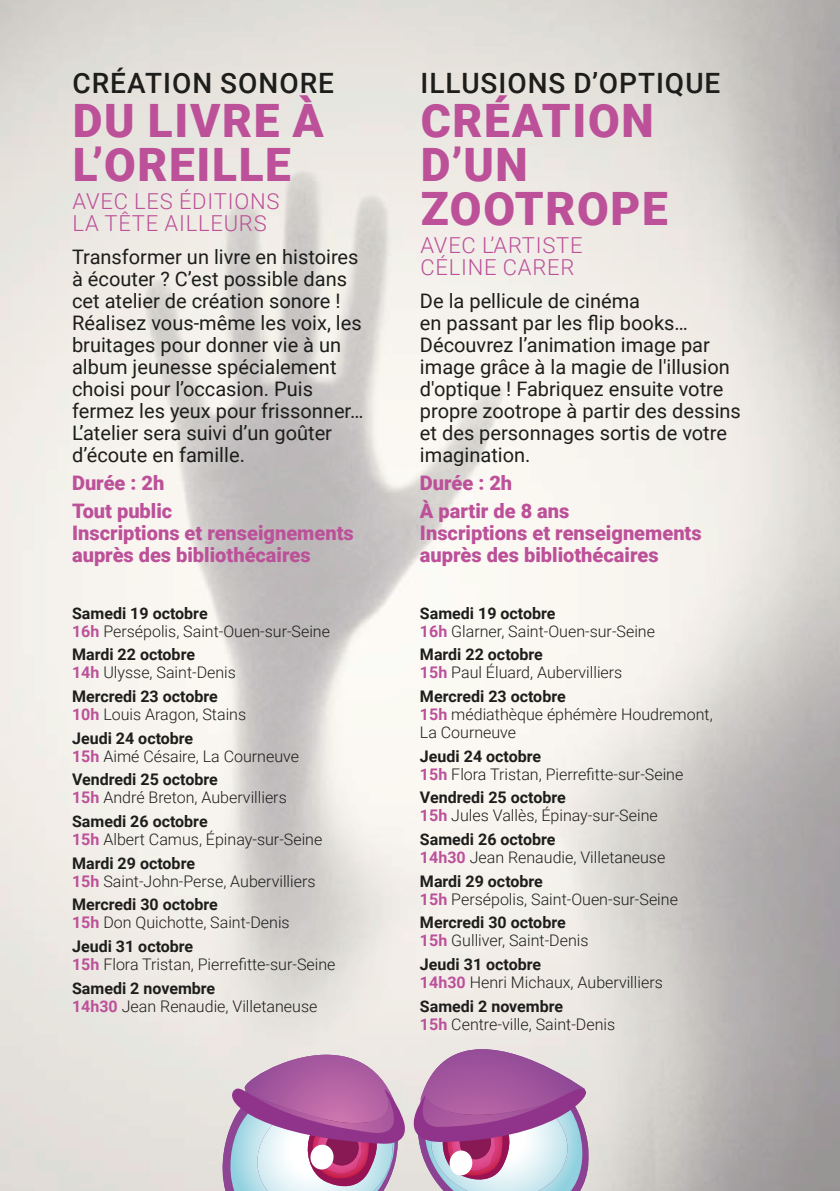
<style>
.page{position:relative;width:840px;height:1191px;background:#fff}
.page>*{position:absolute;margin:0;border:0;box-sizing:border-box;transform-origin:0 0}
.t1{font:900 46px/44px "Roboto";letter-spacing:.035em;color:#bc5199}
.t2{font:500 28px "Roboto";letter-spacing:.035em;color:#1d1d1b}
.t3{font:300 22px/22px "Roboto";letter-spacing:.035em;color:#bc5199}
.t4{font:20px/22px "Roboto";color:#1d1d1b}
.t5{font:900 20px/27.6px "Roboto";color:#bc5199}
.t6{font:300 16px/18px "Roboto";color:#1d1d1b}
.s1{font-weight:700}
.s2{font-weight:700;color:#bc5199}
</style>
<div class="page">
<svg style="left:209px;top:1027px;width:395px;height:164px;background:#c5a3c2"></svg>
<h2 class="t2" style="left:72px;top:63px;width:263px">CRÉATION SONORE</h2>
<h1 class="t1" style="left:73px;top:97px;width:252px">DU LIVRE À<br>L’OREILLE</h1>
<h3 class="t3" style="left:72px;top:189px;width:208px">AVEC LES ÉDITIONS<br>LA TÊTE AILLEURS</h3>
<p class="t4" style="left:72px;top:245px;width:293px">Transformer un livre en histoires à écouter ? C’est possible dans cet atelier de création sonore !<br>Réalisez vous-même les voix, les bruitages pour donner vie à un album jeunesse spécialement choisi pour l’occasion. Puis fermez les yeux pour frissonner…<br>L’atelier sera suivi d’un goûter d’écoute en famille.</p>
<p class="t5" style="left:72px;top:468px;width:102px">Durée : 2h<br>Tout public</p>
<p class="t5" style="left:72px;top:520px;width:283px;line-height:22px">Inscriptions et renseignements auprès des bibliothécaires</p>
<p class="t6" style="left:72px;top:603px;width:259px"><span class="s1">Samedi 19 octobre<br></span><span class="s2">16h</span> Persépolis, Saint-Ouen-sur-Seine</p>
<p class="t6" style="left:72px;top:645px;width:165px"><span class="s1">Mardi 22 octobre<br></span><span class="s2">14h</span> Ulysse, Saint-Denis</p>
<p class="t6" style="left:72px;top:686px;width:175px"><span class="s1">Mercredi 23 octobre<br></span><span class="s2">10h</span> Louis Aragon, Stains</p>
<p class="t6" style="left:72px;top:728px;width:228px"><span class="s1">Jeudi 24 octobre<br></span><span class="s2">15h</span> Aimé Césaire, La Courneuve</p>
<p class="t6" style="left:72px;top:770px;width:216px"><span class="s1">Vendredi 25 octobre<br></span><span class="s2">15h</span> André Breton, Aubervilliers</p>
<p class="t6" style="left:72px;top:811px;width:251px"><span class="s1">Samedi 26 octobre<br></span><span class="s2">15h</span> Albert Camus, Épinay-sur-Seine</p>
<p class="t6" style="left:72px;top:853px;width:245px"><span class="s1">Mardi 29 octobre<br></span><span class="s2">15h</span> Saint-John-Perse, Aubervilliers</p>
<p class="t6" style="left:72px;top:895px;width:219px"><span class="s1">Mercredi 30 octobre<br></span><span class="s2">15h</span> Don Quichotte, Saint-Denis</p>
<p class="t6" style="left:72px;top:936px;width:265px"><span class="s1">Jeudi 31 octobre<br></span><span class="s2">15h</span> Flora Tristan, Pierrefitte-sur-Seine</p>
<p class="t6" style="left:72px;top:978px;width:247px"><span class="s1">Samedi 2 novembre<br></span><span class="s2">14h30</span> Jean Renaudie, Villetaneuse</p>
<h2 class="t2" style="left:420px;top:63px;width:301px">ILLUSIONS D’OPTIQUE</h2>
<h1 class="t1" style="left:420px;top:97px;width:248px">CRÉATION<br>D’UN<br>ZOOTROPE</h1>
<h3 class="t3" style="left:420px;top:233px;width:164px">AVEC L’ARTISTE<br>CÉLINE CARER</h3>
<p class="t4" style="left:420px;top:289px;width:322px">De la pellicule de cinéma<br>en passant par les flip books…<br>Découvrez l’animation image par image grâce à la magie de l'illusion d'optique ! Fabriquez ensuite votre propre zootrope à partir des dessins et des personnages sortis de votre imagination.</p>
<p class="t5" style="left:420px;top:468px;width:151px">Durée : 2h<br>À partir de 8 ans</p>
<p class="t5" style="left:420px;top:520px;width:283px;line-height:22px">Inscriptions et renseignements auprès des bibliothécaires</p>
<p class="t6" style="left:420px;top:603px;width:236px"><span class="s1">Samedi 19 octobre<br></span><span class="s2">16h</span> Glarner, Saint-Ouen-sur-Seine</p>
<p class="t6" style="left:420px;top:645px;width:204px"><span class="s1">Mardi 22 octobre<br></span><span class="s2">15h</span> Paul Éluard, Aubervilliers</p>
<p class="t6" style="left:420px;top:686px;width:294px"><span class="s1">Mercredi 23 octobre<br></span><span class="s2">15h</span> médiathèque éphémère Houdremont,<br>La Courneuve</p>
<p class="t6" style="left:420px;top:746px;width:265px"><span class="s1">Jeudi 24 octobre<br></span><span class="s2">15h</span> Flora Tristan, Pierrefitte-sur-Seine</p>
<p class="t6" style="left:420px;top:788px;width:239px"><span class="s1">Vendredi 25 octobre<br></span><span class="s2">15h</span> Jules Vallès, Épinay-sur-Seine</p>
<p class="t6" style="left:420px;top:829px;width:247px"><span class="s1">Samedi 26 octobre<br></span><span class="s2">14h30</span> Jean Renaudie, Villetaneuse</p>
<p class="t6" style="left:420px;top:871px;width:259px"><span class="s1">Mardi 29 octobre<br></span><span class="s2">15h</span> Persépolis, Saint-Ouen-sur-Seine</p>
<p class="t6" style="left:420px;top:913px;width:170px"><span class="s1">Mercredi 30 octobre<br></span><span class="s2">15h</span> Gulliver, Saint-Denis</p>
<p class="t6" style="left:420px;top:954px;width:244px"><span class="s1">Jeudi 31 octobre<br></span><span class="s2">14h30</span> Henri Michaux, Aubervilliers</p>
<p class="t6" style="left:420px;top:996px;width:196px"><span class="s1">Samedi 2 novembre<br></span><span class="s2">15h</span> Centre-ville, Saint-Denis</p>
</div>
